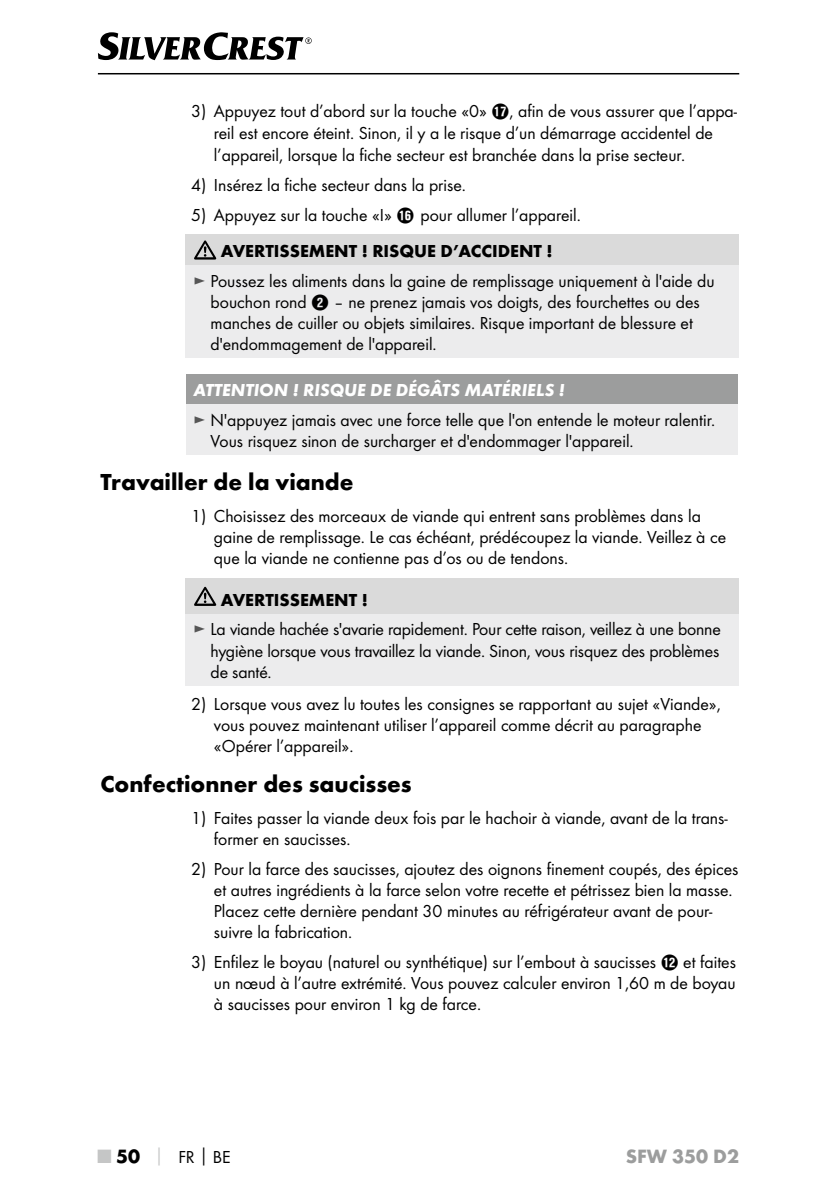
<style>
.page{position:relative;width:840px;height:1191px;background:#fff}
.page>*{position:absolute;margin:0;border:0;box-sizing:border-box;transform-origin:0 0}
.t1{font:700 24px "Futura";color:#000}
.t2{font:700 20px "Futura";color:#9c9d9d}
.t3{font:18px/21px "Futura Boo";color:#000}
.t4{font:700 18px "Futura";color:#000}
.t5{font:italic 700 18px "Futura";color:#fff}
.s1{font-family:"Hako PI Nummern"}
.s2{color:#565656}
.s3{font-family:"Futura";font-weight:700;font-size:20px;color:#c5c6c6}
.s4{font-family:"Futura";font-weight:700;font-size:20px}
.s5{font-family:"Futura";font-weight:700;color:#c5c6c6}
.s6{font-family:"Futura";font-weight:700}
</style>
<div class="page">
<hr style="left:98px;top:73px;width:640px;height:1px;background:#000">
<svg style="left:98px;top:32px;width:213px;height:28px"></svg>
<div style="left:185px;top:234px;width:553px;height:31px;background:#dadada"></div>
<div style="left:185px;top:265px;width:553px;height:93px;background:#ececed"></div>
<svg style="left:194px;top:240px;width:22px;height:19px"></svg>
<div style="left:185px;top:374px;width:552px;height:30px;background:#9c9d9d"></div>
<div style="left:185px;top:404px;width:552px;height:51px;background:#ececed"></div>
<div style="left:185px;top:578px;width:553px;height:36px;background:#dadada"></div>
<div style="left:185px;top:614px;width:553px;height:71px;background:#ececed"></div>
<svg style="left:194px;top:587px;width:22px;height:19px"></svg>
<p class="t3" style="left:214px;top:100px;width:524px;line-height:21.6px;text-indent:-23px">3) Appuyez tout d’abord sur la touche «0» <span class="s1">U</span>, afin de vous assurer que l’appa&shy;reil est encore éteint. Sinon, il y a le risque d’un démarrage accidentel de l’appareil, lorsque la fiche secteur est branchée dans la prise secteur.</p>
<p class="t3" style="left:191px;top:174px;width:274px">4) Insérez la fiche secteur dans la prise.</p>
<p class="t3" style="left:191px;top:204px;width:388px">5) Appuyez sur la touche «I» <span class="s1">Z</span> pour allumer l’appareil.</p>
<p class="t4" style="left:221px;top:240px;width:333px">AVERTISSEMENT ! RISQUE D’ACCIDENT !</p>
<p class="t3" style="left:210px;top:270px;width:505px;text-indent:-17px"><span class="s2">►</span> Poussez les aliments dans la gaine de remplissage uniquement à l'aide du bouchon rond <span class="s1">2</span> – ne prenez jamais vos doigts, des fourchettes ou des manches de cuiller ou objets similaires. Risque important de blessure et d'endommagement de l'appareil.</p>
<p class="t5" style="left:193px;top:379px;width:372px">ATTENTION ! RISQUE DE DÉGÂTS MATÉRIELS !</p>
<p class="t3" style="left:210px;top:409px;width:503px;text-indent:-17px"><span class="s2">►</span> N'appuyez jamais avec une force telle que l'on entende le moteur ralentir.<br>Vous risquez sinon de surcharger et d'endommager l'appareil.</p>
<h1 class="t1" style="left:100px;top:467px;width:254px">Travailler de la viande</h1>
<p class="t3" style="left:214px;top:506px;width:513px;text-indent:-23px">1) Choisissez des morceaux de viande qui entrent sans problèmes dans la gaine de remplissage. Le cas échéant, prédécoupez la viande. Veillez à ce que la viande ne contienne pas d’os ou de tendons.</p>
<p class="t4" style="left:221px;top:589px;width:148px">AVERTISSEMENT !</p>
<p class="t3" style="left:210px;top:619px;width:511px;text-align:justify;text-indent:-17px"><span class="s2">►</span> La viande hachée s'avarie rapidement. Pour cette raison, veillez à une bonne hygiène lorsque vous travaillez la viande. Sinon, vous risquez des problèmes de santé.</p>
<p class="t3" style="left:214px;top:693px;width:508px;text-indent:-23px">2) Lorsque vous avez lu toutes les consignes se rapportant au sujet «Viande», vous pouvez maintenant utiliser l’appareil comme décrit au paragraphe «Opérer l’appareil».</p>
<h1 class="t1" style="left:100px;top:769px;width:312px">Confectionner des saucisses</h1>
<p class="t3" style="left:214px;top:807px;width:515px;text-indent:-23px">1) Faites passer la viande deux fois par le hachoir à viande, avant de la trans&shy;former en saucisses.</p>
<p class="t3" style="left:214px;top:858px;width:525px;text-indent:-23px">2) Pour la farce des saucisses, ajoutez des oignons finement coupés, des épices et autres ingrédients à la farce selon votre recette et pétrissez bien la masse.<br>Placez cette dernière pendant 30 minutes au réfrigérateur avant de pour&shy;suivre la fabrication.</p>
<p class="t3" style="left:214px;top:951px;width:523px;text-align:justify;text-indent:-23px">3) Enfilez le boyau (naturel ou synthétique) sur l’embout à saucisses <span class="s1">W</span> et faites un nœud à l’autre extrémité. Vous pouvez calculer environ 1,60 m de boyau à saucisses pour environ 1 kg de farce.</p>
<p class="t3" style="left:98px;top:1146px;width:134px"><span class="s3">■</span> <span class="s4">50</span> <span class="s5">│</span> FR<span class="s6">│</span>BE</p>
<p class="t2" style="left:625px;top:1143px;width:115px">SFW 350 D2</p>
</div>
